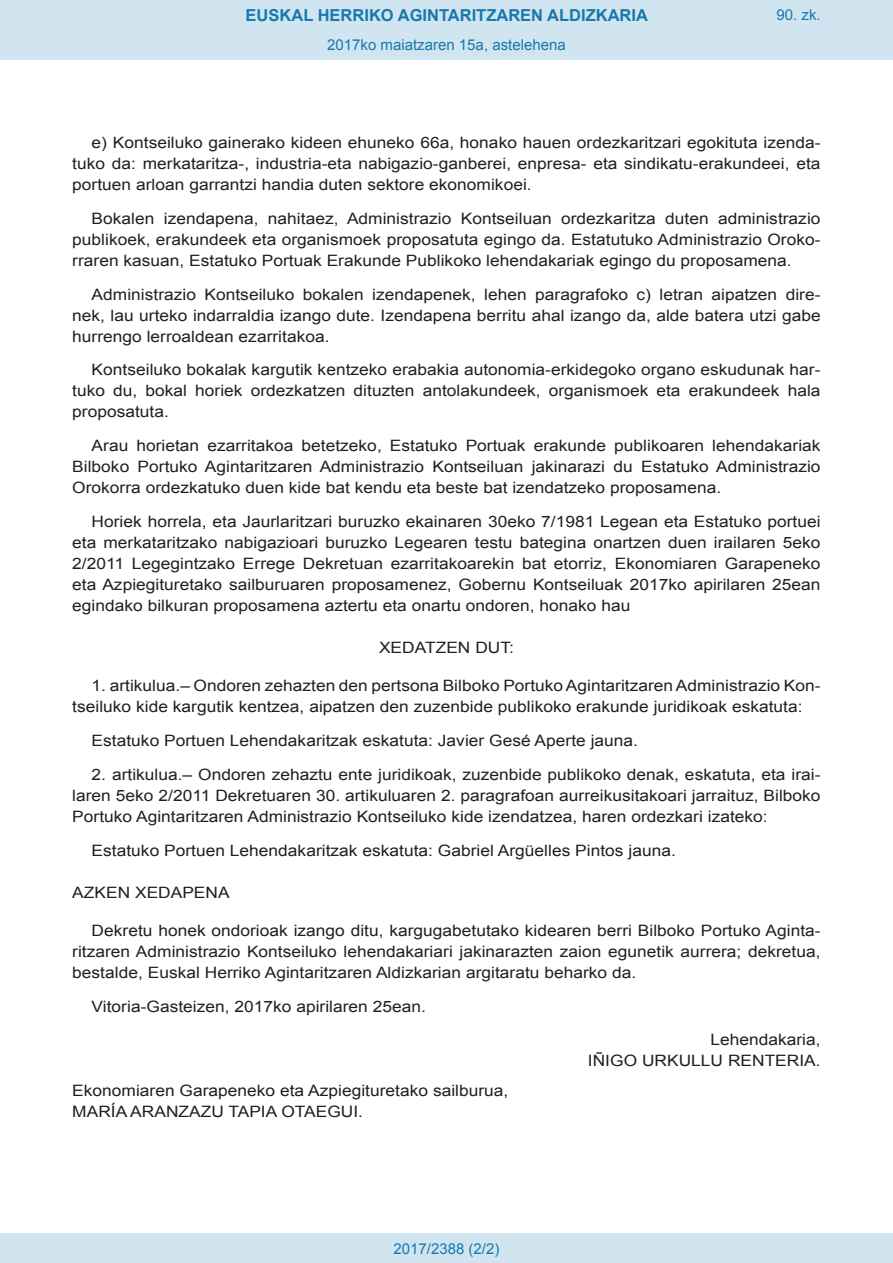
<style>
.page{position:relative;width:893px;height:1263px;background:#fff}
.page>*{position:absolute;margin:0;border:0;box-sizing:border-box;transform-origin:0 0}
.t1{font:700 16.5px "Arial";color:#1879ad}
.BOPVDetalle{font:15.6px/21px "Arial";color:#231f20;text-align:justify;scale:1.11 1}
.BOPVFirmaPuesto{font:15.6px "Arial";color:#231f20;scale:1.11 1}
.BOPVFirmaLugFec{font:15.6px "Arial";color:#231f20;scale:1.11 1}
.BOPVFirmaNombre{font:15.6px "Arial";color:#231f20;scale:1.11 1}
.BOPVNombreLehen2{font:15.6px "Arial";color:#231f20;scale:1.11 1}
.BOPVDisposicion{font:15.6px "Arial";color:#231f20;scale:1.11 1}
.BOPVPuestoLehen2{font:15.6px "Arial";color:#231f20;scale:1.11 1}
.BOPVClave{font:15.6px "Arial";color:#231f20;scale:1.11 1}
.Paginacion_Centro{font:15px "Arial";color:#1879ad}
</style>
<div class="page">
<div style="left:0;top:0;width:893px;height:60px;background:#d0e5f0"></div>
<div style="left:0;top:1233px;width:893px;height:30px;background:#d0e5f0"></div>
<p class="t1" style="left:246px;top:4px;width:404px">EUSKAL HERRIKO AGINTARITZAREN ALDIZKARIA</p>
<p class="Paginacion_Centro" style="left:327px;top:35px;width:240px">2017ko maiatzaren 15a, astelehena</p>
<p class="Paginacion_Centro" style="left:776px;top:5px;width:46px">90. zk.</p>
<p class="BOPVDetalle" style="left:72px;top:132px;width:676px;text-indent:19px">e) Kontseiluko gainerako kideen ehuneko 66a, honako hauen ordezkaritzari egokituta izenda&shy;tuko da: merkataritza-, industria-eta nabigazio-ganberei, enpresa- eta sindikatu-erakundeei, eta portuen arloan garrantzi handia duten sektore ekonomikoei.</p>
<p class="BOPVDetalle" style="left:72px;top:208px;width:676px;text-indent:19px">Bokalen izendapena, nahitaez, Administrazio Kontseiluan ordezkaritza duten administrazio publikoek, erakundeek eta organismoek proposatuta egingo da. Estatutuko Administrazio Oroko&shy;rraren kasuan, Estatuko Portuak Erakunde Publikoko lehendakariak egingo du proposamena.</p>
<p class="BOPVDetalle" style="left:72px;top:284px;width:676px;text-indent:19px">Administrazio Kontseiluko bokalen izendapenek, lehen paragrafoko c) letran aipatzen dire&shy;nek, lau urteko indarraldia izango dute. Izendapena berritu ahal izango da, alde batera utzi gabe hurrengo lerroaldean ezarritakoa.</p>
<p class="BOPVDetalle" style="left:72px;top:360px;width:676px;text-indent:19px">Kontseiluko bokalak kargutik kentzeko erabakia autonomia-erkidegoko organo eskudunak har&shy;tuko du, bokal horiek ordezkatzen dituzten antolakundeek, organismoek eta erakundeek hala proposatuta.</p>
<p class="BOPVDetalle" style="left:72px;top:435px;width:676px;text-indent:19px">Arau horietan ezarritakoa betetzeko, Estatuko Portuak erakunde publikoaren lehendakariak Bilboko Portuko Agintaritzaren Administrazio Kontseiluan jakinarazi du Estatuko Administrazio Orokorra ordezkatuko duen kide bat kendu eta beste bat izendatzeko proposamena.</p>
<p class="BOPVDetalle" style="left:72px;top:511px;width:676px;text-indent:19px">Horiek horrela, eta Jaurlaritzari buruzko ekainaren 30eko 7/1981 Legean eta Estatuko portuei eta merkataritzako nabigazioari buruzko Legearen testu bategina onartzen duen irailaren 5eko 2/2011 Legegintzako Errege Dekretuan ezarritakoarekin bat etorriz, Ekonomiaren Garapeneko eta Azpiegituretako sailburuaren proposamenez, Gobernu Kontseiluak 2017ko apirilaren 25ean egindako bilkuran proposamena aztertu eta onartu ondoren, honako hau</p>
<p class="BOPVClave" style="left:379px;top:637px;width:123px">XEDATZEN DUT:</p>
<p class="BOPVDetalle" style="left:72px;top:675px;width:676px;text-indent:19px">1. artikulua.– Ondoren zehazten den pertsona Bilboko Portuko Agintaritzaren Administrazio Kon&shy;tseiluko kide kargutik kentzea, aipatzen den zuzenbide publikoko erakunde juridikoak eskatuta:</p>
<p class="BOPVDetalle" style="left:92px;top:730px;width:494px">Estatuko Portuen Lehendakaritzak eskatuta: Javier Gesé Aperte jauna.</p>
<p class="BOPVDetalle" style="left:72px;top:764px;width:676px;text-indent:19px">2. artikulua.– Ondoren zehaztu ente juridikoak, zuzenbide publikoko denak, eskatuta, eta irai&shy;laren 5eko 2/2011 Dekretuaren 30. artikuluaren 2. paragrafoan aurreikusitakoari jarraituz, Bilboko Portuko Agintaritzaren Administrazio Kontseiluko kide izendatzea, haren ordezkari izateko:</p>
<p class="BOPVDetalle" style="left:92px;top:840px;width:528px">Estatuko Portuen Lehendakaritzak eskatuta: Gabriel Argüelles Pintos jauna.</p>
<p class="BOPVDisposicion" style="left:72px;top:882px;width:143px">AZKEN XEDAPENA</p>
<p class="BOPVDetalle" style="left:72px;top:920px;width:676px;text-indent:19px">Dekretu honek ondorioak izango ditu, kargugabetutako kidearen berri Bilboko Portuko Aginta&shy;ritzaren Administrazio Kontseiluko lehendakariari jakinarazten zaion egunetik aurrera; dekretua, bestalde, Euskal Herriko Agintaritzaren Aldizkarian argitaratu beharko da.</p>
<p class="BOPVFirmaLugFec" style="left:92px;top:996px;width:303px">Vitoria-Gasteizen, 2017ko apirilaren 25ean.</p>
<p class="BOPVPuestoLehen2" style="left:710px;top:1029px;width:101px">Lehendakaria,</p>
<p class="BOPVNombreLehen2" style="left:588px;top:1050px;width:211px">IÑIGO URKULLU RENTERIA.</p>
<p class="BOPVFirmaPuesto" style="left:72px;top:1080px;width:394px">Ekonomiaren Garapeneko eta Azpiegituretako sailburua,</p>
<p class="BOPVFirmaNombre" style="left:72px;top:1101px;width:263px">MARÍA ARANZAZU TAPIA OTAEGUI.</p>
<p class="Paginacion_Centro" style="left:393px;top:1238px;width:107px">2017/2388 (2/2)</p>
</div>
